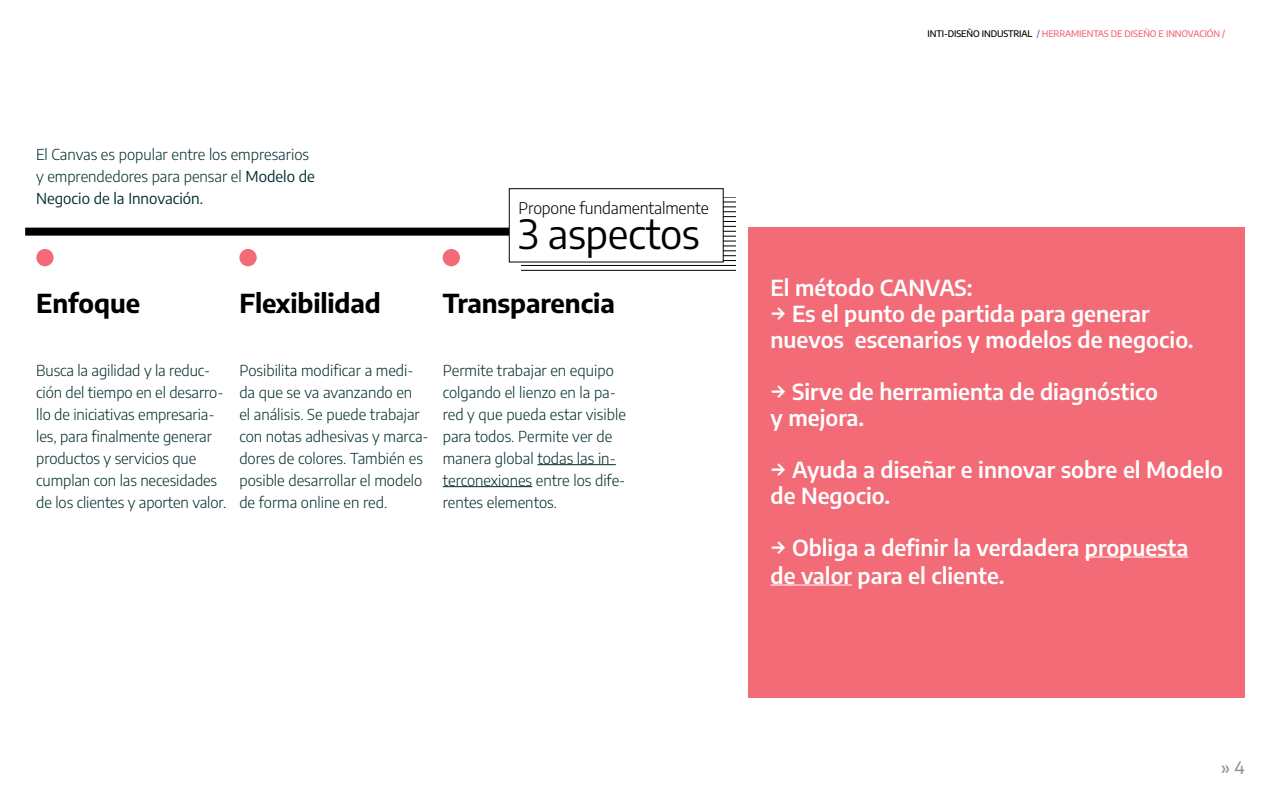
<style>
.page{position:relative;width:1280px;height:800px;background:#fff}
.page>*{position:absolute;margin:0;border:0;box-sizing:border-box;transform-origin:0 0}
.t1{font:40px "Encode Sans";letter-spacing:-.01em;color:#000}
.t2{font:700 26px "Encode Sans";letter-spacing:-.005em;color:#000}
.t3{font:600 22px/26px "Encode Sans";color:#fff}
.t4{font:500 17px "Encode Sans";color:#939598}
.t5{font:300 16px "Encode Sans";letter-spacing:-.01em;color:#000}
.t6{font:300 15px/22px "Encode Sans";color:#012c2c}
.t7{font:500 9px "Encode Sans";letter-spacing:-.01em;color:#f26b76}
.s1{font-weight:400}
.s2{color:#000}
.s3{color:#5f6db3}
</style>
<div class="page">
<svg style="left:521px;top:199px;width:215px;height:71px"></svg>
<hr style="left:521px;top:280px;width:215px;height:1px;background:#000">
<hr style="left:521px;top:275px;width:215px;height:1px;background:#000">
<hr style="left:521px;top:270px;width:215px;height:1px;background:#000">
<hr style="left:521px;top:265px;width:215px;height:1px;background:#000">
<hr style="left:521px;top:260px;width:215px;height:1px;background:#000">
<hr style="left:521px;top:255px;width:215px;height:1px;background:#000">
<hr style="left:521px;top:251px;width:215px;height:1px;background:#000">
<hr style="left:521px;top:246px;width:215px;height:1px;background:#000">
<hr style="left:521px;top:241px;width:215px;height:1px;background:#000">
<hr style="left:521px;top:236px;width:215px;height:1px;background:#000">
<hr style="left:521px;top:231px;width:215px;height:1px;background:#000">
<hr style="left:521px;top:226px;width:215px;height:1px;background:#000">
<hr style="left:521px;top:221px;width:215px;height:1px;background:#000">
<hr style="left:521px;top:216px;width:215px;height:1px;background:#000">
<hr style="left:521px;top:211px;width:215px;height:1px;background:#000">
<hr style="left:521px;top:207px;width:215px;height:1px;background:#000">
<hr style="left:521px;top:202px;width:215px;height:1px;background:#000">
<hr style="left:521px;top:198px;width:215px;height:1px;background:#000">
<div style="left:748px;top:228px;width:497px;height:470px;background:#f26b76"></div>
<div style="left:25px;top:228px;width:597px;height:8px;background:#000"></div>
<hr style="left:1085px;top:557px;width:104px;height:1px;background:#fff">
<hr style="left:771px;top:585px;width:81px;height:1px;background:#fff">
<div style="left:509px;top:189px;width:214px;height:73px;background:#fff"></div>
<div style="left:509px;top:188px;width:214px;height:74px;border:1px solid #000"></div>
<div style="left:36px;top:249px;width:18px;height:17px;background:#f26b76;border-radius:50%"></div>
<div style="left:239px;top:249px;width:18px;height:17px;background:#f26b76;border-radius:50%"></div>
<div style="left:443px;top:249px;width:17px;height:17px;background:#f26b76;border-radius:50%"></div>
<hr style="left:537px;top:464px;width:79px;height:1px;background:#012c2c">
<hr style="left:443px;top:486px;width:89px;height:1px;background:#012c2c">
<p class="t6" style="left:36px;top:143px;width:280px">El Canvas es popular entre los empresarios y emprendedores para pensar el <span class="s1">Modelo de<br>Negocio de la Innovación.</span></p>
<p class="t5" style="left:519px;top:197px;width:192px">Propone fundamentalmente</p>
<h1 class="t1" style="left:519px;top:207px;width:183px">3 aspectos</h1>
<h2 class="t2" style="left:36px;top:286px;width:105px">Enfoque</h2>
<h2 class="t2" style="left:239px;top:286px;width:143px">Flexibilidad</h2>
<h2 class="t2" style="left:443px;top:286px;width:174px">Transparencia</h2>
<p class="t6" style="left:36px;top:359px;width:192px">Busca la agilidad y la reduc&shy;ción del tiempo en el desarro&shy;llo de iniciativas empresaria&shy;les, para finalmente generar productos y servicios que cumplan con las necesidades de los clientes y aporten valor.</p>
<p class="t6" style="left:239px;top:359px;width:191px">Posibilita modificar a medi&shy;da que se va avanzando en<br>el análisis. Se puede trabajar con notas adhesivas y marca&shy;dores de colores. También es posible desarrollar el modelo de forma online en red.</p>
<p class="t6" style="left:443px;top:359px;width:185px">Permite trabajar en equipo colgando el lienzo en la pa&shy;red y que pueda estar visible para todos. Permite ver de manera global todas las in&shy;terconexiones entre los dife&shy;rentes elementos.</p>
<p class="t7" style="left:927px;top:27px;width:299px"><span class="s2">INTI-DISEÑO INDUSTRIAL</span> <span class="s3">/</span> HERRAMIENTAS DE DISEÑO E INNOVACIÓN /</p>
<h3 class="t3" style="left:771px;top:274px;width:204px">El método CANVAS:</h3>
<h3 class="t3" style="left:771px;top:300px;width:425px">→ Es el punto de partida para generar nuevos escenarios y modelos de negocio.</h3>
<h3 class="t3" style="left:771px;top:378px;width:389px">→ Sirve de herramienta de diagnóstico y mejora.</h3>
<h3 class="t3" style="left:771px;top:456px;width:454px">→ Ayuda a diseñar e innovar sobre el Modelo de Negocio.</h3>
<h3 class="t3" style="left:771px;top:533px;width:419px;line-height:28px">→ Obliga a definir la verdadera propuesta de valor para el cliente.</h3>
<p class="t4" style="left:1221px;top:756px;width:25px">» 4</p>
</div>
